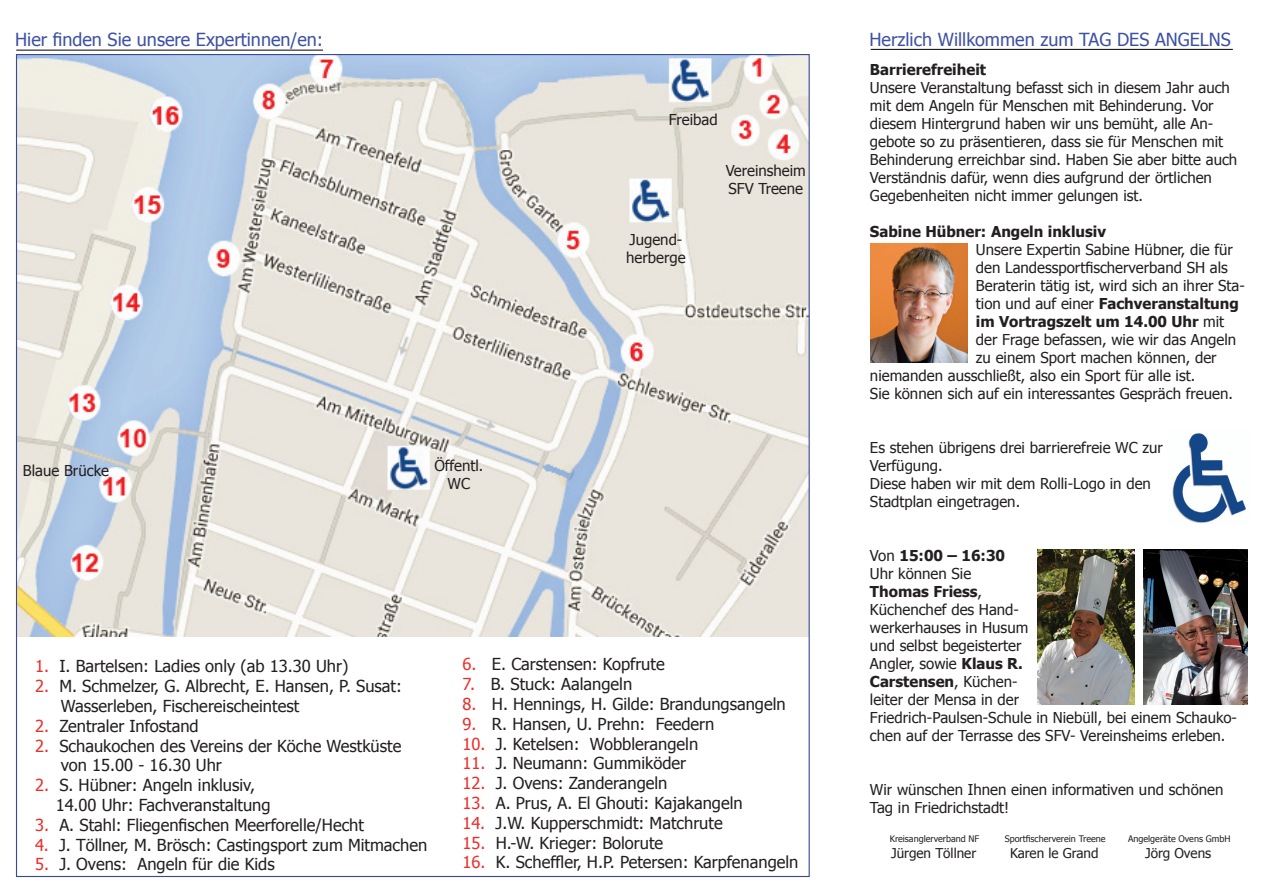
<style>
.page{position:relative;width:1263px;height:893px;background:#fff}
.page>*{position:absolute;margin:0;border:0;box-sizing:border-box;transform-origin:0 0}
.t1{font:18px "Tahoma";color:#3d51a3}
.t2{font:16.5px "Tahoma";color:#231f20}
.t3{font:15px/18px "Tahoma";color:#231f20}
.t4{font:700 15px "Tahoma";color:#231f20}
.t5{font:13.5px "Tahoma";color:#231f20}
.t6{font:9px "Tahoma";color:#231f20}
.s1{color:#ee2d29}
.s2{font-weight:400}
.s3{font-weight:700}
</style>
<div class="page">
<hr style="left:871px;top:49px;width:362px;height:1px;background:#000">
<img style="left:871px;top:243px;width:96px;height:120px">
<img style="left:1038px;top:550px;width:96px;height:154px">
<img style="left:1144px;top:550px;width:104px;height:154px">
<img style="left:1172px;top:433px;width:74px;height:90px">
<img style="left:18px;top:56px;width:790px;height:580px">
<hr style="left:16px;top:50px;width:307px;height:1px;background:#000">
<p class="t1" style="left:15px;top:27px;width:310px">Hier finden Sie unsere Expertinnen/en:</p>
<p class="t3" style="left:669px;top:110px;width:50px">Freibad</p>
<p class="t3" style="left:726px;top:161px;width:82px">Vereinsheim</p>
<p class="t3" style="left:728px;top:179px;width:76px">SFV Treene</p>
<p class="t3" style="left:626px;top:230px;width:61px">Jugend&shy;herberge</p>
<p class="t3" style="left:23px;top:461px;width:88px">Blaue Brücke</p>
<p class="t3" style="left:434px;top:455px;width:51px">Öffentl.</p>
<p class="t3" style="left:448px;top:473px;width:24px">WC</p>
<p class="t2" style="left:35px;top:655px;width:315px"><span class="s1">1.</span> I. Bartelsen: Ladies only (ab 13.30 Uhr)</p>
<p class="t2" style="left:35px;top:675px;width:368px"><span class="s1">2.</span> M. Schmelzer, G. Albrecht, E. Hansen, P. Susat:</p>
<p class="t2" style="left:61px;top:695px;width:240px">Wasserleben, Fischereischeintest</p>
<p class="t2" style="left:35px;top:715px;width:165px"><span class="s1">2.</span> Zentraler Infostand</p>
<p class="t2" style="left:35px;top:735px;width:368px"><span class="s1">2.</span> Schaukochen des Vereins der Köche Westküste</p>
<p class="t2" style="left:61px;top:754px;width:162px">von 15.00 - 16.30 Uhr</p>
<p class="t2" style="left:35px;top:774px;width:221px"><span class="s1">2.</span> S. Hübner: Angeln inklusiv,</p>
<p class="t2" style="left:56px;top:794px;width:216px">14.00 Uhr: Fachveranstaltung</p>
<p class="t2" style="left:35px;top:814px;width:330px"><span class="s1">3.</span> A. Stahl: Fliegenfischen Meerforelle/Hecht</p>
<p class="t2" style="left:35px;top:834px;width:394px"><span class="s1">4.</span> J. Töllner, M. Brösch: Castingsport zum Mitmachen</p>
<p class="t2" style="left:35px;top:853px;width:241px"><span class="s1">5.</span> J. Ovens: Angeln für die Kids</p>
<p class="t2" style="left:462px;top:653px;width:204px"><span class="s1">6.</span> E. Carstensen: Kopfrute</p>
<p class="t2" style="left:462px;top:673px;width:171px"><span class="s1">7.</span> B. Stuck: Aalangeln</p>
<p class="t2" style="left:462px;top:693px;width:325px"><span class="s1">8.</span> H. Hennings, H. Gilde: Brandungsangeln</p>
<p class="t2" style="left:462px;top:713px;width:253px"><span class="s1">9.</span> R. Hansen, U. Prehn: Feedern</p>
<p class="t2" style="left:462px;top:732px;width:237px"><span class="s1">10.</span> J. Ketelsen: Wobblerangeln</p>
<p class="t2" style="left:462px;top:752px;width:225px"><span class="s1">11.</span> J. Neumann: Gummiköder</p>
<p class="t2" style="left:462px;top:772px;width:207px"><span class="s1">12.</span> J. Ovens: Zanderangeln</p>
<p class="t2" style="left:462px;top:792px;width:282px"><span class="s1">13.</span> A. Prus, A. El Ghouti: Kajakangeln</p>
<p class="t2" style="left:462px;top:812px;width:262px"><span class="s1">14.</span> J.W. Kupperschmidt: Matchrute</p>
<p class="t2" style="left:462px;top:831px;width:202px"><span class="s1">15.</span> H.-W. Krieger: Bolorute</p>
<p class="t2" style="left:462px;top:851px;width:338px"><span class="s1">16.</span> K. Scheffler, H.P. Petersen: Karpfenangeln</p>
<p class="t1" style="left:869px;top:28px;width:363px">Herzlich Willkommen zum TAG DES ANGELNS</p>
<p class="t4" style="left:870px;top:59px;width:118px">Barrierefreiheit</p>
<p class="t3" style="left:870px;top:78px;width:369px">Unsere Veranstaltung befasst sich in diesem Jahr auch mit dem Angeln für Menschen mit Behinderung. Vor diesem Hintergrund haben wir uns bemüht, alle An&shy;gebote so zu präsentieren, dass sie für Menschen mit Behinderung erreichbar sind. Haben Sie aber bitte auch Verständnis dafür, wenn dies aufgrund der örtlichen Gegebenheiten nicht immer gelungen ist.</p>
<p class="t4" style="left:870px;top:221px;width:238px">Sabine Hübner: Angeln inklusiv</p>
<p class="t3" style="left:976px;top:240px;width:259px">Unsere Expertin Sabine Hübner, die für</p>
<p class="t3" style="left:976px;top:258px;width:253px">den Landessportfischerverband SH als</p>
<p class="t3" style="left:976px;top:276px;width:271px">Beraterin tätig ist, wird sich an ihrer Sta-</p>
<p class="t4" style="left:976px;top:293px;width:264px"><span class="s2">tion und auf einer</span> Fachveranstaltung</p>
<p class="t4" style="left:976px;top:311px;width:250px">im Vortragszelt um 14.00 Uhr <span class="s2">mit</span></p>
<p class="t3" style="left:976px;top:330px;width:262px">der Frage befassen, wie wir das Angeln</p>
<p class="t3" style="left:976px;top:348px;width:242px">zu einem Sport machen können, der</p>
<p class="t3" style="left:870px;top:366px;width:327px">niemanden ausschließt, also ein Sport für alle ist.</p>
<p class="t3" style="left:870px;top:384px;width:364px">Sie können sich auf ein interessantes Gespräch freuen.</p>
<p class="t3" style="left:870px;top:438px;width:294px">Es stehen übrigens drei barrierefreie WC zur<br>Verfügung.</p>
<p class="t3" style="left:870px;top:474px;width:282px">Diese haben wir mit dem Rolli-Logo in den<br>Stadtplan eingetragen.</p>
<p class="t3" style="left:870px;top:546px;width:137px">Von <span class="s3">15:00 – 16:30<br></span>Uhr können Sie</p>
<p class="t4" style="left:870px;top:581px;width:114px">Thomas Friess<span class="s2">,</span></p>
<p class="t3" style="left:870px;top:600px;width:368px">Küchenchef des Hand-<br>werkerhauses in Husum<br>und selbst begeisterter<br>Angler, sowie <span class="s3">Klaus R.<br>Carstensen</span>, Küchen-<br>leiter der Mensa in der<br>Friedrich-Paulsen-Schule in Niebüll, bei einem Schauko&shy;chen auf der Terrasse des SFV- Vereinsheims erleben.</p>
<p class="t3" style="left:870px;top:780px;width:355px">Wir wünschen Ihnen einen informativen und schönen<br>Tag in Friedrichstadt!</p>
<p class="t6" style="left:890px;top:833px;width:91px">Kreisanglerverband NF</p>
<p class="t6" style="left:1005px;top:833px;width:102px">Sportfischerverein Treene</p>
<p class="t6" style="left:1128px;top:833px;width:104px">Angelgeräte Ovens GmbH</p>
<p class="t5" style="left:891px;top:844px;width:87px">Jürgen Töllner</p>
<p class="t5" style="left:1010px;top:844px;width:90px">Karen le Grand</p>
<p class="t5" style="left:1145px;top:844px;width:68px">Jörg Ovens</p>
</div>
